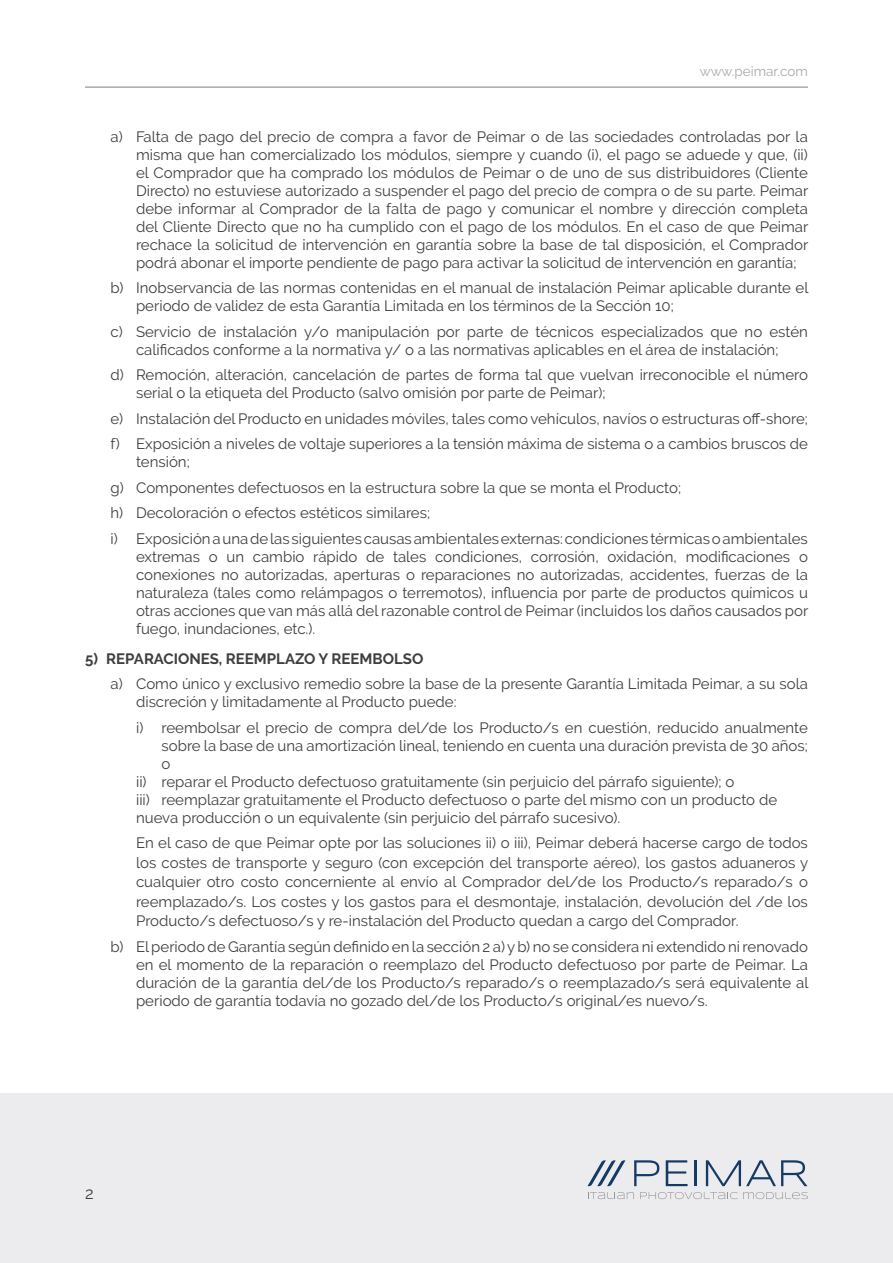
<style>
.page{position:relative;width:893px;height:1263px;background:#fff}
.page>*{position:absolute;margin:0;border:0;box-sizing:border-box;transform-origin:0 0}
.t1{font:16.5px "Raleway";color:#3e3e3f}
.Testo_Elenchi_1{font:15px/18px "Raleway";color:#3e3e3f}
.Testo_Elenchi{font:15px/19.5px "Raleway";color:#3e3e3f;text-align:justify}
.Sottoelenco{font:15px/18px "Raleway";color:#3e3e3f;text-align:justify}
.Capitolo{font:700 15px "Raleway";color:#3e3e3f}
.t2{font:13.5px "Raleway";color:#a8a9ad}
</style>
<div class="page">
<div style="left:0;top:1093px;width:893px;height:170px;background:#ececee"></div>
<svg style="left:634px;top:1160px;width:25px;height:26px"></svg>
<svg style="left:666px;top:1160px;width:21px;height:26px"></svg>
<hr style="left:695px;top:1160px;width:2px;height:26px;background:#143a65">
<svg style="left:706px;top:1160px;width:101px;height:26px"></svg>
<svg style="left:587px;top:1160px;width:38px;height:26px"></svg>
<svg style="left:588px;top:1192px;width:46px;height:7px"></svg>
<svg style="left:640px;top:1192px;width:97px;height:7px"></svg>
<svg style="left:743px;top:1192px;width:65px;height:7px"></svg>
<hr style="left:85px;top:86px;width:723px;height:2px;background:#a8a9ad">
<p class="t2" style="left:700px;top:64px;width:110px">www.peimar.com</p>
<p class="Testo_Elenchi_1" style="left:136px;top:127px;width:674px;text-align:justify;text-indent:-26px">a) Falta de pago del precio de compra a favor de Peimar o de las sociedades controladas por la misma que han comercializado los módulos, siempre y cuando (i), el pago se aduede y que, (ii) el Comprador que ha comprado los módulos de Peimar o de uno de sus distribuidores (Cliente Directo) no estuviese autorizado a suspender el pago del precio de compra o de su parte. Peimar debe informar al Comprador de la falta de pago y comunicar el nombre y dirección completa del Cliente Directo que no ha cumplido con el pago de los módulos. En el caso de que Peimar rechace la solicitud de intervención en garantía sobre la base de tal disposición, el Comprador podrá abonar el importe pendiente de pago para activar la solicitud de intervención en garantía;</p>
<p class="Testo_Elenchi_1" style="left:136px;top:279px;width:674px;text-indent:-26px">b) Inobservancia de las normas contenidas en el manual de instalación Peimar aplicable durante el periodo de validez de esta Garantía Limitada en los términos de la Sección 10;</p>
<p class="Testo_Elenchi_1" style="left:111px;top:322px;width:699px;text-align:center">c) Servicio de instalación y/o manipulación por parte de técnicos especializados que no estén calificados conforme a la normativa y/ o a las normativas aplicables en el área de instalación;</p>
<p class="Testo_Elenchi_1" style="left:136px;top:366px;width:673px;text-indent:-26px">d) Remoción, alteración, cancelación de partes de forma tal que vuelvan irreconocible el número serial o la etiqueta del Producto (salvo omisión por parte de Peimar);</p>
<p class="Testo_Elenchi_1" style="left:111px;top:409px;width:699px">e) Instalación del Producto en unidades móviles, tales como vehículos, navíos o estructuras off-shore;</p>
<p class="Testo_Elenchi_1" style="left:136px;top:435px;width:673px;text-indent:-26px">f) Exposición a niveles de voltaje superiores a la tensión máxima de sistema o a cambios bruscos de tensión;</p>
<p class="Testo_Elenchi_1" style="left:111px;top:478px;width:572px">g) Componentes defectuosos en la estructura sobre la que se monta el Producto;</p>
<p class="Testo_Elenchi_1" style="left:111px;top:504px;width:321px">h) Decoloración o efectos estéticos similares;</p>
<p class="Testo_Elenchi_1" style="left:136px;top:529px;width:674px;text-align:justify;text-indent:-26px">i) Exposición a una de las siguientes causas ambientales externas: condiciones térmicas o ambientales extremas o un cambio rápido de tales condiciones, corrosión, oxidación, modificaciones o conexiones no autorizadas, aperturas o reparaciones no autorizadas, accidentes, fuerzas de la naturaleza (tales como relámpagos o terremotos), influencia por parte de productos químicos u otras acciones que van más allá del razonable control de Peimar (incluidos los daños causados por fuego, inundaciones, etc.).</p>
<p class="Capitolo" style="left:85px;top:650px;width:340px">5) REPARACIONES, REEMPLAZO Y REEMBOLSO</p>
<p class="Testo_Elenchi_1" style="left:136px;top:675px;width:673px;text-indent:-26px">a) Como único y exclusivo remedio sobre la base de la presente Garantía Limitada Peimar, a su sola discreción y limitadamente al Producto puede:</p>
<p class="Sottoelenco" style="left:162px;top:718px;width:648px;text-indent:-26px">i) reembolsar el precio de compra del/de los Producto/s en cuestión, reducido anualmente sobre la base de una amortización lineal, teniendo en cuenta una duración prevista de 30 años; o</p>
<p class="Sottoelenco" style="left:136px;top:772px;width:600px">ii) reparar el Producto defectuoso gratuitamente (sin perjuicio del párrafo siguiente); o</p>
<p class="Sottoelenco" style="left:136px;top:790px;width:643px">iii) reemplazar gratuitamente el Producto defectuoso o parte del mismo con un producto de</p>
<p class="Sottoelenco" style="left:136px;top:808px;width:486px">nueva producción o un equivalente (sin perjuicio del párrafo sucesivo).</p>
<p class="Testo_Elenchi" style="left:136px;top:833px;width:674px">En el caso de que Peimar opte por las soluciones ii) o iii), Peimar deberá hacerse cargo de todos los costes de transporte y seguro (con excepción del transporte aéreo), los gastos aduaneros y cualquier otro costo concerniente al envío al Comprador del/de los Producto/s reparado/s o reemplazado/s. Los costes y los gastos para el desmontaje, instalación, devolución del /de los Producto/s defectuoso/s y re-instalación del Producto quedan a cargo del Comprador.</p>
<p class="Testo_Elenchi_1" style="left:136px;top:937px;width:674px;text-align:justify;text-indent:-26px">b) El periodo de Garantía según definido en la sección 2 a) y b) no se considera ni extendido ni renovado en el momento de la reparación o reemplazo del Producto defectuoso por parte de Peimar. La duración de la garantía del/de los Producto/s reparado/s o reemplazado/s será equivalente al periodo de garantía todavía no gozado del/de los Producto/s original/es nuevo/s.</p>
<p class="t1" style="left:85px;top:1184px;width:10px">2</p>
</div>
